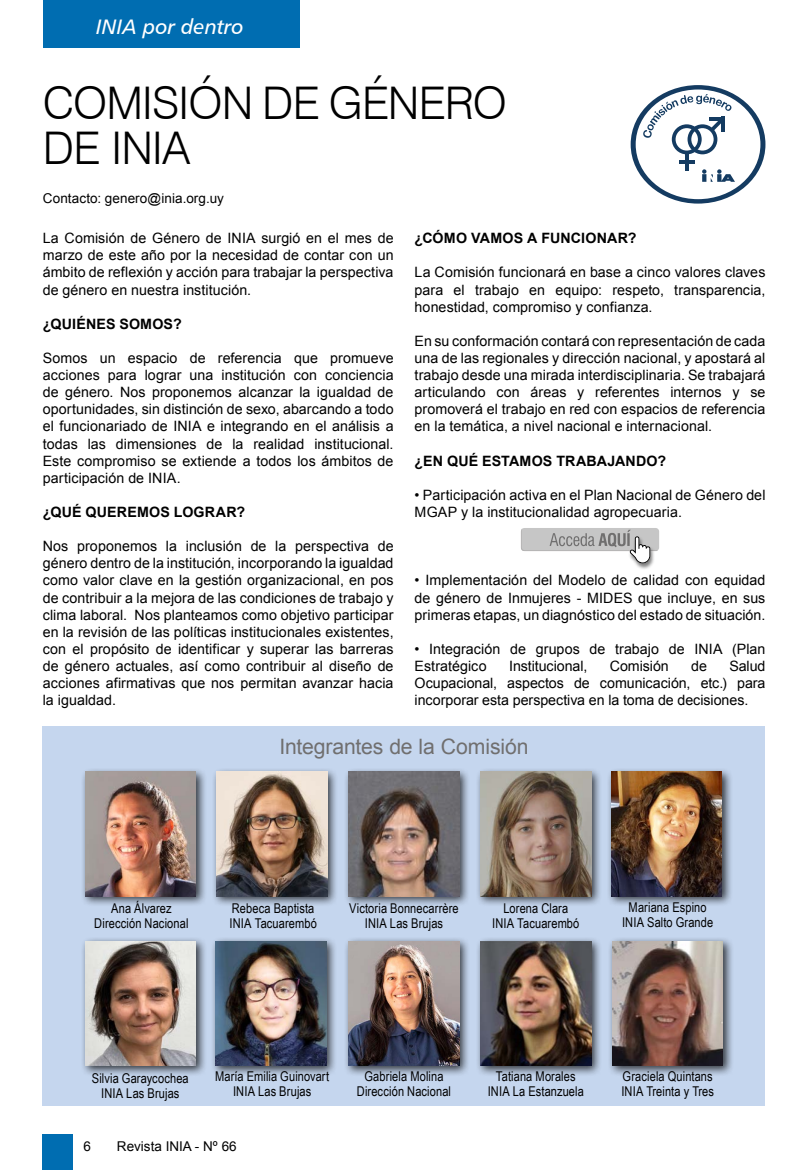
<style>
.page{position:relative;width:808px;height:1170px;background:#fff}
.page>*{position:absolute;margin:0;border:0;box-sizing:border-box;transform-origin:0 0}
.t1{font:300 45px/45px "Swiss 721 BT";letter-spacing:-.02em;color:#000}
.t2{font:21.15px "Arial";letter-spacing:-.005em;color:#706f6f}
.t3{font:21px "Humanist 777 BT Italic B";color:#fff}
.t4{font:14.25px/17.1px "Arial";letter-spacing:.005em;color:#000;text-align:justify}
.t5{font:700 14.25px "Arial";letter-spacing:.01em;color:#000}
.t6{font:13.5px/15px "Arial Narrow";letter-spacing:.005em;color:#000;text-align:center}
.t7{font:13.5px "Arial";letter-spacing:.005em;color:#000}
</style>
<div class="page">
<div style="left:43px;top:0;width:257px;height:47px;background:#006db1"></div>
<div style="left:43px;top:1134px;width:30px;height:35px;background:#006db1"></div>
<div style="left:43px;top:726px;width:722px;height:380px;background:#c5d6ee"></div>
<div style="left:80px;top:766px;width:127px;height:141px;background:#000;opacity:.75"></div>
<img style="left:85px;top:771px;width:111px;height:125px">
<div style="left:343px;top:766px;width:127px;height:141px;background:#000;opacity:.75"></div>
<img style="left:349px;top:771px;width:110px;height:125px">
<div style="left:212px;top:766px;width:127px;height:141px;background:#000;opacity:.75"></div>
<img style="left:217px;top:771px;width:110px;height:125px">
<div style="left:475px;top:766px;width:127px;height:141px;background:#000;opacity:.75"></div>
<img style="left:480px;top:771px;width:111px;height:125px">
<div style="left:628px;top:536px;width:28px;height:34px;background:#000;opacity:.5"></div>
<svg style="left:521px;top:528px;width:137px;height:35px"></svg>
<div style="left:211px;top:936px;width:126px;height:140px;background:#000;opacity:.75"></div>
<img style="left:216px;top:941px;width:110px;height:124px">
<div style="left:606px;top:766px;width:127px;height:141px;background:#000;opacity:.75"></div>
<img style="left:611px;top:771px;width:111px;height:125px">
<div style="left:343px;top:936px;width:127px;height:140px;background:#000;opacity:.75"></div>
<img style="left:349px;top:941px;width:110px;height:124px">
<div style="left:475px;top:936px;width:127px;height:140px;background:#000;opacity:.75"></div>
<img style="left:480px;top:941px;width:111px;height:124px">
<div style="left:80px;top:936px;width:127px;height:140px;background:#000;opacity:.75"></div>
<img style="left:85px;top:941px;width:111px;height:124px">
<div style="left:607px;top:936px;width:127px;height:140px;background:#000;opacity:.75"></div>
<img style="left:612px;top:941px;width:111px;height:124px">
<svg style="left:631px;top:85px;width:134px;height:118px"></svg>
<h3 class="t3" style="left:96px;top:13px;width:149px">INIA por dentro</h3>
<h1 class="t1" style="left:43px;top:80px;width:466px">COMISIÓN DE GÉNERO<br>DE INIA</h1>
<p class="t7" style="left:43px;top:189px;width:183px">Contacto: genero@inia.org.uy</p>
<p class="t5" style="left:415px;top:229px;width:223px">¿CÓMO VAMOS A FUNCIONAR?</p>
<p class="t4" style="left:415px;top:264px;width:352px">La Comisión funcionará en base a cinco valores claves para el trabajo en equipo: respeto, transparencia, honestidad, compromiso y confianza.</p>
<p class="t4" style="left:415px;top:332px;width:352px">En su conformación contará con representación de cada una de las regionales y dirección nacional, y apostará al trabajo desde una mirada interdisciplinaria. Se trabajará articulando con áreas y referentes internos y se promoverá el trabajo en red con espacios de referencia en la temática, a nivel nacional e internacional.</p>
<p class="t5" style="left:415px;top:451px;width:253px">¿EN QUÉ ESTAMOS TRABAJANDO?</p>
<p class="t4" style="left:415px;top:486px;width:352px">• Participación activa en el Plan Nacional de Género del<br>MGAP y la institucionalidad agropecuaria.</p>
<p class="t4" style="left:43px;top:230px;width:352px">La Comisión de Género de INIA surgió en el mes de marzo de este año por la necesidad de contar con un ámbito de reflexión y acción para trabajar la perspectiva de género en nuestra institución.</p>
<p class="t5" style="left:43px;top:314px;width:140px">¿QUIÉNES SOMOS?</p>
<p class="t4" style="left:43px;top:349px;width:352px">Somos un espacio de referencia que promueve acciones para lograr una institución con conciencia de género. Nos proponemos alcanzar la igualdad de oportunidades, sin distinción de sexo, abarcando a todo el funcionariado de INIA e integrando en el análisis a todas las dimensiones de la realidad institucional.<br>Este compromiso se extiende a todos los ámbitos de participación de INIA.</p>
<p class="t5" style="left:43px;top:502px;width:204px">¿QUÉ QUEREMOS LOGRAR?</p>
<p class="t4" style="left:43px;top:538px;width:352px">Nos proponemos la inclusión de la perspectiva de género dentro de la institución, incorporando la igualdad como valor clave en la gestión organizacional, en pos de contribuir a la mejora de las condiciones de trabajo y clima laboral. Nos planteamos como objetivo participar en la revisión de las políticas institucionales existentes, con el propósito de identificar y superar las barreras de género actuales, así como contribuir al diseño de acciones afirmativas que nos permitan avanzar hacia la igualdad.</p>
<p class="t4" style="left:415px;top:572px;width:352px">• Implementación del Modelo de calidad con equidad de género de Inmujeres - MIDES que incluye, en sus primeras etapas, un diagnóstico del estado de situación.</p>
<p class="t4" style="left:415px;top:640px;width:352px">• Integración de grupos de trabajo de INIA (Plan<br>Estratégico</p>
<p class="t4" style="left:415px;top:657px;width:352px;text-indent:315px">Salud Ocupacional, aspectos de comunicación, etc.) para incorporar esta perspectiva en la toma de decisiones.</p>
<p class="t4" style="left:509px;top:657px;width:80px">Institucional,</p>
<p class="t4" style="left:610px;top:657px;width:61px">Comisión</p>
<p class="t4" style="left:691px;top:657px;width:17px">de</p>
<h2 class="t2" style="left:279px;top:733px;width:251px">Integrantes de la Comisión</h2>
<p class="t6" style="left:94px;top:900px;width:96px">Ana Álvarez<br>Dirección Nacional</p>
<p class="t6" style="left:230px;top:900px;width:89px;text-align:left">Rebeca Baptista<br>INIA Tacuarembó</p>
<p class="t6" style="left:622px;top:898px;width:93px">Mariana Espino<br>INIA Salto Grande</p>
<p class="t6" style="left:492px;top:900px;width:89px">Lorena Clara<br>INIA Tacuarembó</p>
<p class="t6" style="left:349px;top:900px;width:111px">Victoria Bonnecarrère<br>INIA Las Brujas</p>
<p class="t6" style="left:92px;top:1069px;width:98px">Silvia Garaycochea<br>INIA Las Brujas</p>
<p class="t6" style="left:621px;top:1068px;width:94px;text-align:left">Graciela Quintans<br>INIA Treinta y Tres</p>
<p class="t6" style="left:215px;top:1068px;width:115px">María Emilia Guinovart<br>INIA Las Brujas</p>
<p class="t6" style="left:357px;top:1068px;width:96px">Gabriela Molina<br>Dirección Nacional</p>
<p class="t6" style="left:488px;top:1068px;width:98px">Tatiana Morales<br>INIA La Estanzuela</p>
<p class="t7" style="left:84px;top:1137px;width:9px">6</p>
<p class="t7" style="left:117px;top:1137px;width:121px">Revista INIA - Nº 66</p>
</div>
